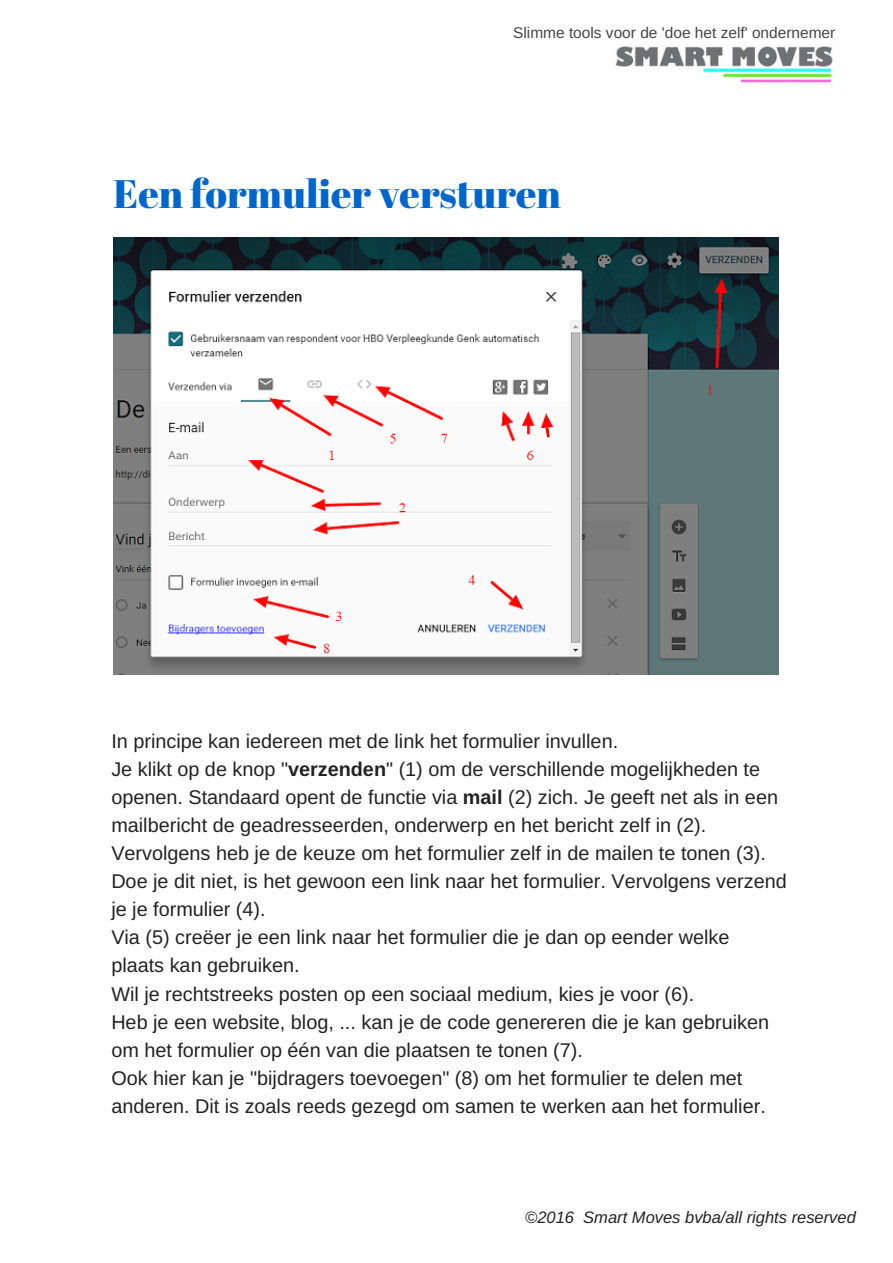
<style>
.page{position:relative;width:893px;height:1263px;background:#fff}
.page>*{position:absolute;margin:0;border:0;box-sizing:border-box;transform-origin:0 0}
.t1{font:39.6px "Abril Fatface";color:#06c}
.t2{font:19.8px/28px "Arimo";color:#222}
.t3{font:italic 16.5px "Arimo";color:#222}
.t4{font:15.45px "Arimo";color:#444}
.s1{font-weight:700}
</style>
<div class="page">
<img style="left:114px;top:237px;width:664px;height:437px">
<img style="left:615px;top:46px;width:218px;height:38px">
<p class="t4" style="left:513px;top:24px;width:324px">Slimme tools voor de 'doe het zelf' ondernemer</p>
<h1 class="t1" style="left:114px;top:166px;width:449px">Een formulier versturen</h1>
<p class="t2" style="left:111px;top:726px;width:677px">In principe kan iedereen met de link het formulier invullen.<br>Je klikt op de knop "<span class="s1">verzenden</span>" (1) om de verschillende mogelijkheden te openen. Standaard opent de functie via <span class="s1">mail</span> (2) zich. Je geeft net als in een mailbericht de geadresseerden, onderwerp en het bericht zelf in (2).<br>Vervolgens heb je de keuze om het formulier zelf in de mailen te tonen (3).<br>Doe je dit niet, is het gewoon een link naar het formulier. Vervolgens verzend je je formulier (4).<br>Via (5) creëer je een link naar het formulier die je dan op eender welke plaats kan gebruiken.<br>Wil je rechtstreeks posten op een sociaal medium, kies je voor (6).<br>Heb je een website, blog, ... kan je de code genereren die je kan gebruiken om het formulier op één van die plaatsen te tonen (7).<br>Ook hier kan je "bijdragers toevoegen" (8) om het formulier te delen met anderen. Dit is zoals reeds gezegd om samen te werken aan het formulier.</p>
<p class="t3" style="left:525px;top:1208px;width:332px">©2016 Smart Moves bvba/all rights reserved</p>
</div>
